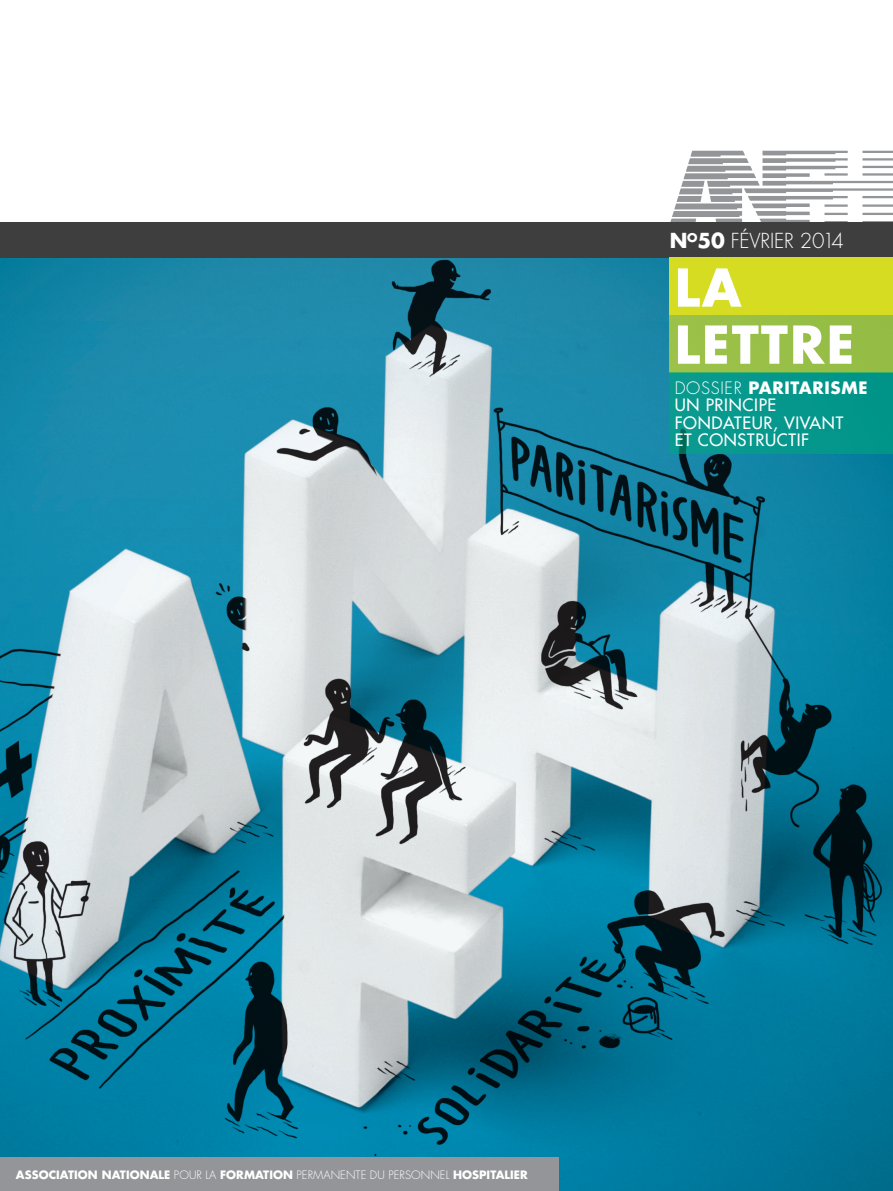
<style>
.page{position:relative;width:893px;height:1191px;background:#fff}
.page>*{position:absolute;margin:0;border:0;box-sizing:border-box;transform-origin:0 0}
.t1{font:300 20.12px "Futura";letter-spacing:-.01em;color:#fff}
.t2{font:16.62px/17.2px "Futura";letter-spacing:.04em;color:#fff}
.t3{font:700 11.2px "Futura";letter-spacing:.005em;color:#fff}
.s1{font-weight:700}
.s2{font-weight:300}
</style>
<div class="page">
<img style="left:0;top:258px;width:893px;height:933px">
<svg style="left:670px;top:151px;width:223px;height:72px"></svg>
<div style="left:0;top:1157px;width:558px;height:34px;background:#939598"></div>
<div style="left:0;top:223px;width:893px;height:35px;background:#3e3e3f"></div>
<div style="left:670px;top:258px;width:223px;height:57px;background:#d6dc22"></div>
<div style="left:670px;top:315px;width:223px;height:57px;background:#96be46"></div>
<div style="left:670px;top:372px;width:223px;height:81px;background:#06988c"></div>
<svg style="left:678px;top:268px;width:64px;height:39px"></svg>
<svg style="left:678px;top:325px;width:173px;height:39px"></svg>
<h1 class="t1" style="left:670px;top:229px;width:176px"><span class="s1">N</span><sup>O</sup><span class="s1">50</span> FÉVRIER 2014</h1>
<h2 class="t2" style="left:675px;top:379px;width:194px"><span class="s2">DOSSIER</span> <span class="s1">PARITARISME<br></span>UN PRINCIPE<br>FONDATEUR, VIVANT<br>ET CONSTRUCTIF</h2>
<p class="t3" style="left:16px;top:1167px;width:513px">ASSOCIATION NATIONALE <span class="s2">POUR LA</span> FORMATION <span class="s2">PERMANENTE DU PERSONNEL</span> HOSPITALIER</p>
</div>
